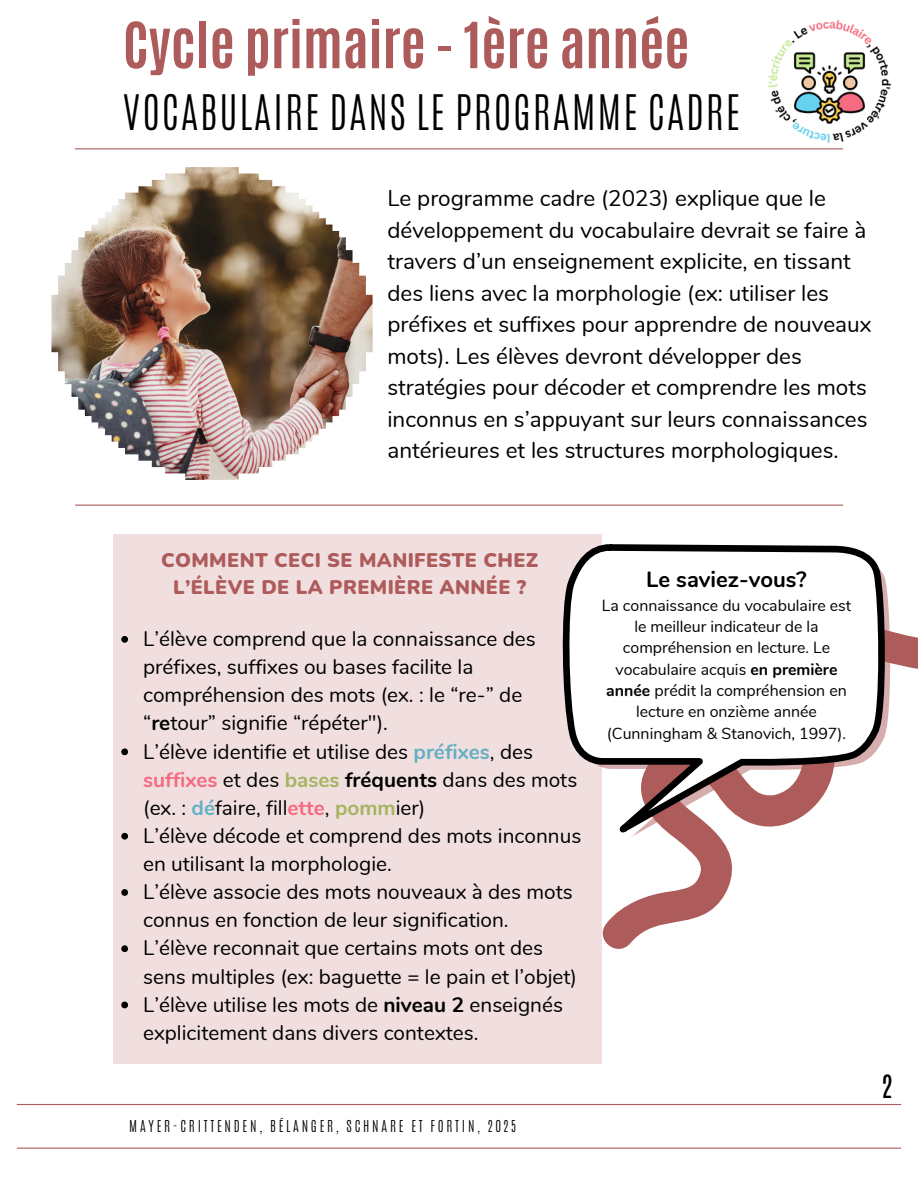
<style>
.page{position:relative;width:918px;height:1188px;background:#fff}
.page>*{position:absolute;margin:0;border:0;box-sizing:border-box;transform-origin:0 0}
.t1{font:700 54px "Antonio";color:#ae5b5b}
.t2{font:300 40.95px "Antonio";letter-spacing:.045em;color:#000}
.t3{font:27px "Antonio";color:#000}
.t4{font:22.5px/31.5px "Nunito";color:#000}
.t5{font:700 22.05px "Nunito";color:#000}
.t6{font:20.85px/28.2px "Nunito";color:#000}
.t7{font:900 19.8px/27px "Nunito";letter-spacing:.02em;color:#ae5b5b;text-align:center}
.t8{font:15.9px/21.3px "Nunito";color:#000;text-align:center}
.t9{font:300 13.65px "Antonio";letter-spacing:.2em;color:#000}
.s1{font-weight:700}
.s2{font-weight:700;color:#64b0c5}
.s3{font-weight:700;color:#f56b81}
.s4{font-weight:700;color:#a4b561}
</style>
<div class="page">
<img style="left:51px;top:167px;width:322px;height:313px">
<hr style="left:75px;top:505px;width:768px;height:1px;background:#ae5b5b">
<svg style="left:602px;top:632px;width:316px;height:317px"></svg>
<hr style="left:75px;top:148px;width:768px;height:1px;background:#ae5b5b">
<img style="left:741px;top:19px;width:151px;height:131px">
<div style="left:113px;top:535px;width:489px;height:529px;background:#f1dfdf"></div>
<svg style="left:121px;top:636px;width:7px;height:7px"></svg>
<svg style="left:121px;top:748px;width:7px;height:7px"></svg>
<svg style="left:121px;top:833px;width:7px;height:7px"></svg>
<svg style="left:121px;top:889px;width:7px;height:7px"></svg>
<svg style="left:121px;top:945px;width:7px;height:7px"></svg>
<svg style="left:121px;top:1002px;width:7px;height:6px"></svg>
<svg style="left:884px;top:576px;width:9px;height:260px"></svg>
<svg style="left:564px;top:544px;width:320px;height:292px"></svg>
<hr style="left:17px;top:1148px;width:884px;height:1px;background:#ae5b5b">
<hr style="left:17px;top:1104px;width:884px;height:1px;background:#ae5b5b">
<p class="t1" style="left:123px;top:6px;width:568px">Cycle primaire - 1ère année</p>
<p class="t2" style="left:123px;top:83px;width:618px">VOCABULAIRE DANS LE PROGRAMME CADRE</p>
<h2 class="t4" style="left:387px;top:183px;width:486px">Le programme cadre (2023) explique que le développement du vocabulaire devrait se faire à travers d’un enseignement explicite, en tissant des liens avec la morphologie (ex: utiliser les préfixes et suffixes pour apprendre de nouveaux mots). Les élèves devront développer des stratégies pour décoder et comprendre les mots inconnus en s’appuyant sur leurs connaissances antérieures et les structures morphologiques.</h2>
<p class="t7" style="left:161px;top:547px;width:379px">COMMENT CECI SE MANIFESTE CHEZ<br>L’ÉLÈVE DE LA PREMIÈRE ANNÉE ?</p>
<h3 class="t6" style="left:143px;top:625px;width:394px">L’élève comprend que la connaissance des préfixes, suffixes ou bases facilite la compréhension des mots (ex. : le “re-” de “<span class="s1">re</span>tour” signifie “répéter").</h3>
<p class="t6" style="left:143px;top:738px;width:436px">L’élève identifie et utilise des <span class="s2">préfixes</span>, des <span class="s3">suffixes</span> et des <span class="s4">bases</span> <span class="s1">fréquents</span> dans des mots (ex. : <span class="s2">dé</span>faire, fill<span class="s3">ette</span>, <span class="s4">pomm</span>ier)</p>
<h4 class="t6" style="left:143px;top:822px;width:440px">L’élève décode et comprend des mots inconnus en utilisant la morphologie.</h4>
<p class="t6" style="left:143px;top:878px;width:431px">L’élève associe des mots nouveaux à des mots connus en fonction de leur signification.</p>
<h5 class="t6" style="left:143px;top:935px;width:435px">L’élève reconnait que certains mots ont des sens multiples (ex: baguette = le pain et l’objet)</h5>
<p class="t6" style="left:143px;top:991px;width:421px">L’élève utilise les mots de <span class="s1">niveau 2</span> enseignés explicitement dans divers contextes.</p>
<p class="t5" style="left:646px;top:565px;width:162px">Le saviez-vous?</p>
<p class="t8" style="left:602px;top:595px;width:251px">La connaissance du vocabulaire est le meilleur indicateur de la compréhension en lecture. Le vocabulaire acquis <span class="s1">en première année</span> prédit la compréhension en lecture en onzième année (Cunningham &amp; Stanovich, 1997).</p>
<p class="t9" style="left:129px;top:1117px;width:388px">MAYER-CRITTENDEN, BÉLANGER, SCHNARE ET FORTIN, 2025</p>
<h1 class="t3" style="left:881px;top:1067px;width:13px">2</h1>
</div>
